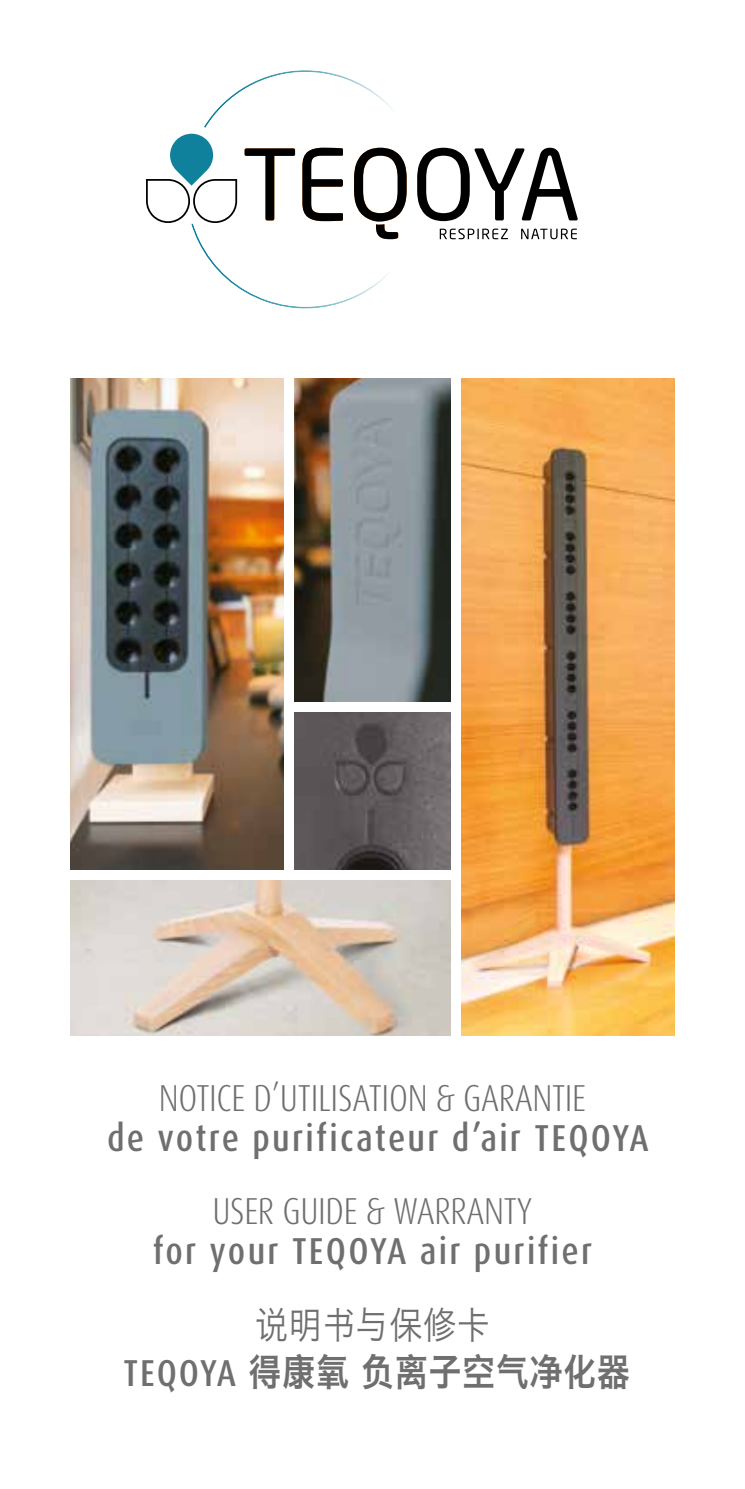
<style>
.page{position:relative;width:745px;height:1489px;background:#fff}
.page>*{position:absolute;margin:0;border:0;box-sizing:border-box;transform-origin:0 0}
.t1{font:500 condensed 37.5px "Dax OT";letter-spacing:.06em;color:#706f6f}
.t2{font:300 condensed 37.5px "Dax OT";letter-spacing:-.01em;color:#706f6f;scale:.96 1}
.t3{font:37.5px "Hiragino Sans GB W6";letter-spacing:.03em;color:#706f6f;scale:.87 1}
.t4{font:37.5px "Hiragino Sans GB W3";letter-spacing:.03em;color:#706f6f;scale:.87 1}
.s1{font-family:"Dax OT";font-weight:500;font-stretch:condensed}
</style>
<div class="page">
<img style="left:71px;top:378px;width:212px;height:491px">
<img style="left:295px;top:712px;width:155px;height:157px">
<img style="left:295px;top:378px;width:155px;height:323px">
<img style="left:71px;top:880px;width:379px;height:155px">
<svg style="left:146px;top:70px;width:431px;height:238px"></svg>
<img style="left:461px;top:378px;width:212px;height:657px">
<p class="t2" style="left:159px;top:1074px;width:446px">NOTICE D’UTILISATION &amp; GARANTIE</p>
<p class="t1" style="left:107px;top:1114px;width:543px">de votre purificateur d’air TEQOYA</p>
<p class="t2" style="left:212px;top:1186px;width:335px">USER GUIDE &amp; WARRANTY</p>
<p class="t1" style="left:153px;top:1226px;width:441px">for your TEQOYA air purifier</p>
<p class="t4" style="left:255px;top:1301px;width:271px">说明书与保修卡</p>
<p class="t3" style="left:123px;top:1347px;width:583px"><span class="s1">TEQOYA</span> 得康氧 负离子空气净化器</p>
</div>
